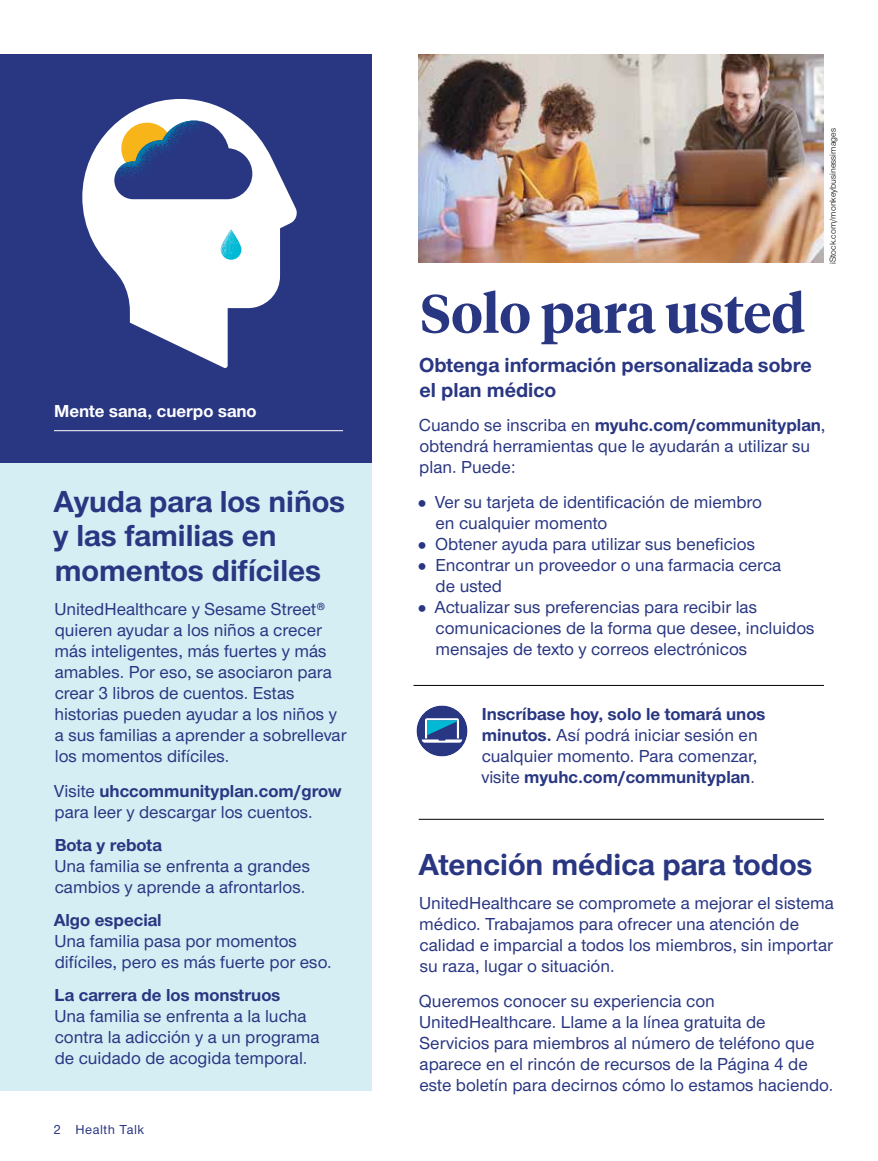
<style>
.page{position:relative;width:878px;height:1161px;background:#fff}
.page>*{position:absolute;margin:0;border:0;box-sizing:border-box;transform-origin:0 0}
.Hed_serif_primary_AM{font:600 54px "UHC Serif Headline";color:#293682}
.Hed_sans_primary_AMC{font:700 31.5px/34.5px "UHC Sans";color:#293682}
.Deck_AMC{font:700 21px/25.2px "UHC Sans";color:#293682}
.Sans_no_indent_AMC{font:500 18px/21px "UHC Sans";color:#293682}
.CTA_new_AMC{font:700 18px/21px "UHC Sans";color:#293682}
.Subhead_AMC{font:700 18px "UHC Sans";color:#293682}
.Subhead_AMC-2{font:700 18px "UHC Sans";color:#fff}
.Folio_V_AMC{font:500 13.5px "UHC Sans";letter-spacing:.04em;color:#293682}
.Legal_language_AMC{font:9px "UHC Sans";color:#000}
.s1{font-weight:700}
.s2{font-weight:500}
</style>
<div class="page">
<div style="left:0;top:54px;width:371px;height:1037px;background:#d5eef4"></div>
<div style="left:0;top:54px;width:371px;height:409px;background:#293682"></div>
<svg style="left:82px;top:99px;width:215px;height:269px;fill:#fff"></svg>
<svg style="left:114px;top:121px;width:138px;height:78px"></svg>
<svg style="left:221px;top:230px;width:20px;height:30px"></svg>
<hr style="left:413px;top:685px;width:410px;height:1px;background:#000">
<div style="left:416px;top:705px;width:51px;height:52px;background:#293682;border-radius:50%"></div>
<svg style="left:422px;top:718px;width:40px;height:25px"></svg>
<hr style="left:418px;top:819px;width:406px;height:1px;background:#000">
<img style="left:418px;top:54px;width:406px;height:209px">
<hr style="left:54px;top:430px;width:289px;height:1px;background:#fff">
<p class="Subhead_AMC-2" style="left:54px;top:399px;width:204px">Mente sana, cuerpo sano</p>
<p class="Hed_sans_primary_AMC" style="left:53px;top:483px;width:293px">Ayuda para los niños y las familias en momentos difíciles</p>
<p class="Sans_no_indent_AMC" style="left:54px;top:598px;width:293px">UnitedHealthcare y Sesame Street® quieren ayudar a los niños a crecer más inteligentes, más fuertes y más amables. Por eso, se asociaron para crear 3 libros de cuentos. Estas historias pueden ayudar a los niños y a sus familias a aprender a sobrellevar los momentos difíciles.</p>
<p class="Sans_no_indent_AMC" style="left:54px;top:779px;width:289px">Visite <span class="s1">uhccommunityplan.com/grow </span>para leer y descargar los cuentos.</p>
<p class="Subhead_AMC" style="left:55px;top:832px;width:109px">Bota y rebota</p>
<p class="Sans_no_indent_AMC" style="left:54px;top:854px;width:257px">Una familia se enfrenta a grandes cambios y aprende a afrontarlos.</p>
<p class="Subhead_AMC" style="left:54px;top:907px;width:109px">Algo especial</p>
<p class="Sans_no_indent_AMC" style="left:54px;top:929px;width:279px">Una familia pasa por momentos difíciles, pero es más fuerte por eso.</p>
<p class="Subhead_AMC" style="left:55px;top:982px;width:227px">La carrera de los monstruos</p>
<p class="Sans_no_indent_AMC" style="left:54px;top:1004px;width:267px">Una familia se enfrenta a la lucha contra la adicción y a un programa de cuidado de acogida temporal.</p>
<p class="Folio_V_AMC" style="left:54px;top:1120px;width:92px">2 Health Talk</p>
<p class="Legal_language_AMC" style="left:827px;top:264px;width:137px;rotate:-90deg">iStock.com/monkeybusinessimages</p>
<p class="Hed_serif_primary_AM" style="left:420px;top:277px;width:386px">Solo para usted</p>
<p class="Deck_AMC" style="left:419px;top:351px;width:394px">Obtenga información personalizada sobre el plan médico</p>
<p class="Sans_no_indent_AMC" style="left:419px;top:414px;width:408px">Cuando se inscriba en <span class="s1">myuhc.com/communityplan</span>, obtendrá herramientas que le ayudarán a utilizar su plan. Puede:</p>
<p class="Sans_no_indent_AMC" style="left:434px;top:490px;width:329px">Ver su tarjeta de identificación de miembro en cualquier momento</p>
<p class="Sans_no_indent_AMC" style="left:435px;top:532px;width:321px">Obtener ayuda para utilizar sus beneficios</p>
<p class="Sans_no_indent_AMC" style="left:435px;top:553px;width:347px">Encontrar un proveedor o una farmacia cerca de usted</p>
<p class="Sans_no_indent_AMC" style="left:434px;top:595px;width:381px">Actualizar sus preferencias para recibir las comunicaciones de la forma que desee, incluidos mensajes de texto y correos electrónicos</p>
<p class="CTA_new_AMC" style="left:481px;top:703px;width:286px">Inscríbase hoy, solo le tomará unos minutos. <span class="s2">Así podrá iniciar sesión en cualquier momento. Para comenzar, visite</span> myuhc.com/communityplan<span class="s2">.</span></p>
<p class="Hed_sans_primary_AMC" style="left:418px;top:846px;width:395px">Atención médica para todos</p>
<p class="Sans_no_indent_AMC" style="left:419px;top:892px;width:416px">UnitedHealthcare se compromete a mejorar el sistema médico. Trabajamos para ofrecer una atención de calidad e imparcial a todos los miembros, sin importar su raza, lugar o situación.</p>
<p class="Sans_no_indent_AMC" style="left:419px;top:989px;width:416px">Queremos conocer su experiencia con UnitedHealthcare. Llame a la línea gratuita de Servicios para miembros al número de teléfono que aparece en el rincón de recursos de la Página 4 de este boletín para decirnos cómo lo estamos haciendo.</p>
</div>
